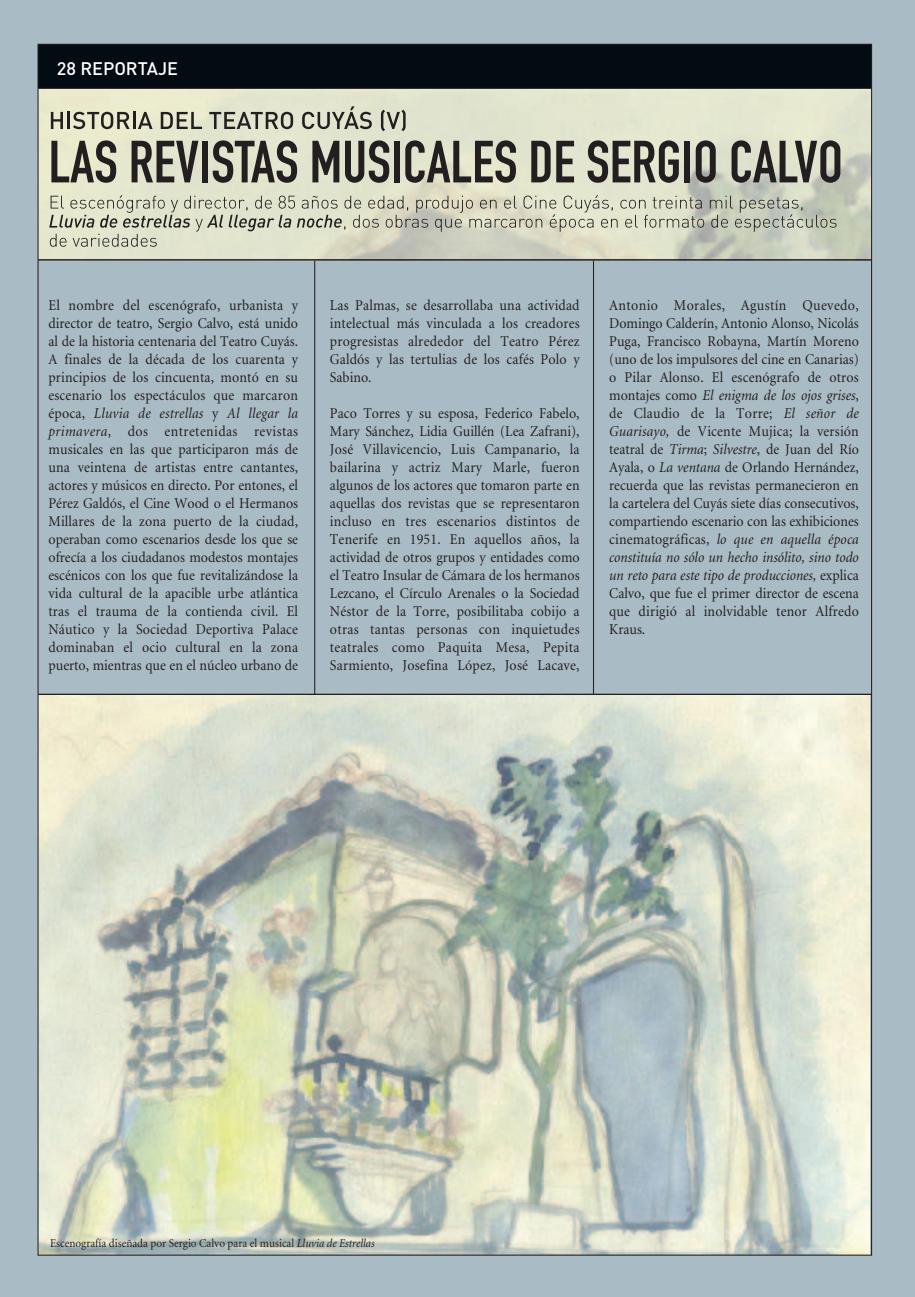
<style>
.page{position:relative;width:915px;height:1297px;background:#fff}
.page>*{position:absolute;margin:0;border:0;box-sizing:border-box;transform-origin:0 0}
.t1{font:500 18px "DIN";color:#fff}
.t2{font:15px/18px "Minion";letter-spacing:.015em;color:#231f20;text-align:justify;scale:.93 1}
.t3{font:12px "Minion";color:#231f20;scale:.93 1}
.s1{font-style:italic}
</style>
<div class="page">
<div style="left:0;top:0;width:914px;height:1297px;background:#a9bbc5"></div>
<img style="left:39px;top:695px;width:829px;height:559px">
<img style="left:39px;top:89px;width:830px;height:172px">
<div style="left:38px;top:45px;width:833px;height:43px;background:#030b13"></div>
<hr style="left:38px;top:88px;width:833px;height:1px;background:#231f20">
<hr style="left:314px;top:261px;width:1px;height:433px;background:#231f20">
<hr style="left:592px;top:261px;width:2px;height:433px;background:#231f20">
<svg style="left:49px;top:195px;width:787px;height:52px;background:#c8c9b6"></svg>
<hr style="left:38px;top:259px;width:833px;height:1px;background:#231f20">
<hr style="left:38px;top:694px;width:833px;height:1px;background:#231f20">
<svg style="left:51px;top:140px;width:65px;height:43px;background:#908e7f"></svg>
<svg style="left:131px;top:141px;width:67px;height:41px;background:#807f74"></svg>
<div style="left:202px;top:141px;width:6px;height:41px;background:#231f20"></div>
<svg style="left:213px;top:140px;width:84px;height:43px;background:#86857a"></svg>
<svg style="left:312px;top:141px;width:27px;height:41px"></svg>
<svg style="left:345px;top:140px;width:44px;height:43px;background:#7d7d73"></svg>
<div style="left:394px;top:141px;width:6px;height:41px;background:#231f20"></div>
<svg style="left:405px;top:140px;width:111px;height:43px;background:#8d8c7f"></svg>
<svg style="left:531px;top:141px;width:19px;height:41px"></svg>
<svg style="left:556px;top:141px;width:18px;height:41px"></svg>
<svg style="left:587px;top:140px;width:91px;height:43px;background:#828176"></svg>
<div style="left:684px;top:141px;width:6px;height:41px;background:#231f20"></div>
<svg style="left:695px;top:140px;width:20px;height:43px"></svg>
<svg style="left:731px;top:140px;width:109px;height:43px;background:#86867c"></svg>
<svg style="left:51px;top:112px;width:12px;height:17px"></svg>
<hr style="left:67px;top:112px;width:3px;height:17px;background:#231f20">
<svg style="left:73px;top:112px;width:79px;height:17px"></svg>
<svg style="left:161px;top:112px;width:41px;height:17px"></svg>
<svg style="left:209px;top:112px;width:84px;height:17px"></svg>
<svg style="left:302px;top:106px;width:70px;height:23px;background:#adae9d"></svg>
<svg style="left:381px;top:110px;width:24px;height:21px"></svg>
<p class="t1" style="left:57px;top:57px;width:123px">28 REPORTAJE</p>
<p class="t2" style="left:48px;top:296px;width:270px">El nombre del escenógrafo, urbanista y director de teatro, Sergio Calvo, está unido al de la historia centenaria del Teatro Cuyás.<br>A finales de la década de los cuarenta y principios de los cincuenta, montó en su escenario los espectáculos que marcaron época, <span class="s1">Lluvia de estrellas</span> y <span class="s1">Al llegar la primavera</span>, dos entretenidas revistas musicales en las que participaron más de una veintena de artistas entre cantantes, actores y músicos en directo. Por entones, el Pérez Galdós, el Cine Wood o el Hermanos Millares de la zona puerto de la ciudad, operaban como escenarios desde los que se ofrecía a los ciudadanos modestos montajes escénicos con los que fue revitalizándose la vida cultural de la apacible urbe atlántica tras el trauma de la contienda civil. El Náutico y la Sociedad Deportiva Palace dominaban el ocio cultural en la zona puerto, mientras que en el núcleo urbano de</p>
<p class="t2" style="left:330px;top:296px;width:270px">Las Palmas, se desarrollaba una actividad intelectual más vinculada a los creadores progresistas alrededor del Teatro Pérez Galdós y las tertulias de los cafés Polo y Sabino.</p>
<p class="t2" style="left:330px;top:404px;width:270px">Paco Torres y su esposa, Federico Fabelo, Mary Sánchez, Lidia Guillén (Lea Zafrani), José Villavicencio, Luis Campanario, la bailarina y actriz Mary Marle, fueron algunos de los actores que tomaron parte en aquellas dos revistas que se representaron incluso en tres escenarios distintos de Tenerife en 1951. En aquellos años, la actividad de otros grupos y entidades como el Teatro Insular de Cámara de los hermanos Lezcano, el Círculo Arenales o la Sociedad Néstor de la Torre, posibilitaba cobijo a otras tantas personas con inquietudes teatrales como Paquita Mesa, Pepita Sarmiento, Josefina López, José Lacave,</p>
<p class="t2" style="left:609px;top:296px;width:270px">Antonio Morales, Agustín Quevedo, Domingo Calderín, Antonio Alonso, Nicolás Puga, Francisco Robayna, Martín Moreno (uno de los impulsores del cine en Canarias) o Pilar Alonso. El escenógrafo de otros montajes como <span class="s1">El enigma de los ojos grises</span>, de Claudio de la Torre; <span class="s1">El señor de Guarisayo,</span> de Vicente Mujica; la versión teatral de <span class="s1">Tirma</span>; <span class="s1">Silvestre</span>, de Juan del Río Ayala, o <span class="s1">La ventana</span> de Orlando Hernández, recuerda que las revistas permanecieron en la cartelera del Cuyás siete días consecutivos, compartiendo escenario con las exhibiciones cinematográficas, <span class="s1">lo que en aquella época constituía no sólo un hecho insólito, sino todo un reto para este tipo de producciones,</span> explica Calvo, que fue el primer director de escena que dirigió al inolvidable tenor Alfredo Kraus.</p>
<p class="t3" style="left:50px;top:1237px;width:350px">Escenografía diseñada por Sergio Calvo para el musical <span class="s1">Lluvia de Estrellas</span></p>
</div>
